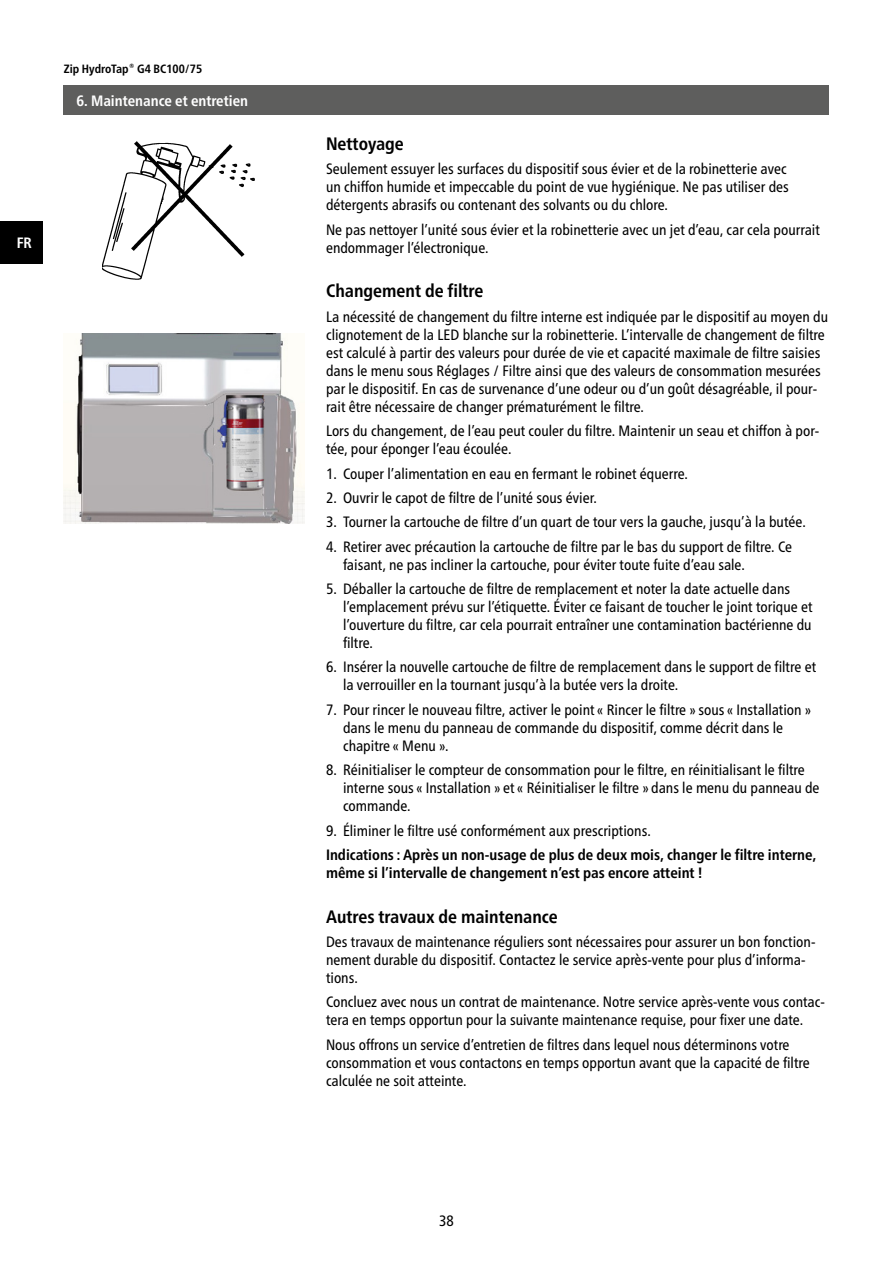
<style>
.page{position:relative;width:893px;height:1263px;background:#fff}
.page>*{position:absolute;margin:0;border:0;box-sizing:border-box;transform-origin:0 0}
.t1{font:700 condensed 18px "Frutiger Neue LTW1 G";color:#000}
.t2{font:condensed 15px/18px "Frutiger Neue LTW1 G";color:#000}
.t3{font:700 condensed 15px/18px "Frutiger Neue LTW1 G";color:#000}
.t4{font:700 condensed 15px "Frutiger Neue LTW1 G";color:#fff}
.t5{font:700 condensed 12px "Frutiger Neue LTW1 G";color:#000}
</style>
<div class="page">
<div style="left:0;top:221px;width:43px;height:43px;background:#000"></div>
<img style="left:64px;top:333px;width:241px;height:191px">
<img style="left:103px;top:141px;width:152px;height:139px">
<div style="left:64px;top:85px;width:765px;height:30px;background:#5e5e5d"></div>
<p class="t5" style="left:64px;top:62px;width:140px">Zip HydroTap® G4 BC100/75</p>
<p class="t4" style="left:77px;top:92px;width:173px">6. Maintenance et entretien</p>
<p class="t4" style="left:17px;top:234px;width:17px">FR</p>
<p class="t1" style="left:326px;top:133px;width:79px">Nettoyage</p>
<p class="t2" style="left:326px;top:160px;width:464px">Seulement essuyer les surfaces du dispositif sous évier et de la robinetterie avec un chiffon humide et impeccable du point de vue hygiénique. Ne pas utiliser des détergents abrasifs ou contenant des solvants ou du chlore.</p>
<p class="t2" style="left:326px;top:220px;width:495px">Ne pas nettoyer l’unité sous évier et la robinetterie avec un jet d’eau, car cela pourrait endommager l’électronique.</p>
<p class="t1" style="left:326px;top:280px;width:159px">Changement de filtre</p>
<p class="t2" style="left:326px;top:307px;width:504px">La nécessité de changement du filtre interne est indiquée par le dispositif au moyen du clignotement de la LED blanche sur la robinetterie. L’intervalle de changement de filtre est calculé à partir des valeurs pour durée de vie et capacité maximale de filtre saisies dans le menu sous Réglages / Filtre ainsi que des valeurs de consommation mesurées par le dispositif. En cas de survenance d’une odeur ou d’un goût désagréable, il pour&shy;rait être nécessaire de changer prématurément le filtre.</p>
<p class="t2" style="left:326px;top:422px;width:495px">Lors du changement, de l’eau peut couler du filtre. Maintenir un seau et chiffon à por&shy;tée, pour éponger l’eau écoulée.</p>
<p class="t2" style="left:326px;top:464px;width:363px">1. Couper l’alimentation en eau en fermant le robinet équerre.</p>
<p class="t2" style="left:326px;top:489px;width:272px">2. Ouvrir le capot de filtre de l’unité sous évier.</p>
<p class="t2" style="left:326px;top:513px;width:481px">3. Tourner la cartouche de filtre d’un quart de tour vers la gauche, jusqu’à la butée.</p>
<p class="t2" style="left:343px;top:537px;width:451px;text-indent:-17px">4. Retirer avec précaution la cartouche de filtre par le bas du support de filtre. Ce faisant, ne pas incliner la cartouche, pour éviter toute fuite d’eau sale.</p>
<p class="t2" style="left:343px;top:580px;width:471px;text-indent:-17px">5. Déballer la cartouche de filtre de remplacement et noter la date actuelle dans l’emplacement prévu sur l’étiquette. Éviter ce faisant de toucher le joint torique et l’ouverture du filtre, car cela pourrait entraîner une contamination bactérienne du filtre.</p>
<p class="t2" style="left:343px;top:658px;width:475px;text-indent:-17px">6. Insérer la nouvelle cartouche de filtre de remplacement dans le support de filtre et la verrouiller en la tournant jusqu’à la butée vers la droite.</p>
<p class="t2" style="left:343px;top:700px;width:470px;text-indent:-17px">7. Pour rincer le nouveau filtre, activer le point « Rincer le filtre » sous « Installation » dans le menu du panneau de commande du dispositif, comme décrit dans le chapitre « Menu ».</p>
<p class="t2" style="left:343px;top:761px;width:478px;text-indent:-17px">8. Réinitialiser le compteur de consommation pour le filtre, en réinitialisant le filtre interne sous « Installation » et « Réinitialiser le filtre » dans le menu du panneau de commande.</p>
<p class="t2" style="left:326px;top:821px;width:326px">9. Éliminer le filtre usé conformément aux prescriptions.</p>
<p class="t3" style="left:326px;top:846px;width:492px">Indications : Après un non-usage de plus de deux mois, changer le filtre interne, même si l’intervalle de changement n’est pas encore atteint !</p>
<p class="t1" style="left:326px;top:906px;width:233px">Autres travaux de maintenance</p>
<p class="t2" style="left:326px;top:933px;width:491px">Des travaux de maintenance réguliers sont nécessaires pour assurer un bon fonction&shy;nement durable du dispositif. Contactez le service après-vente pour plus d’informa&shy;tions.</p>
<p class="t2" style="left:326px;top:993px;width:500px">Concluez avec nous un contrat de maintenance. Notre service après-vente vous contac&shy;tera en temps opportun pour la suivante maintenance requise, pour fixer une date.</p>
<p class="t2" style="left:326px;top:1035px;width:485px">Nous offrons un service d’entretien de filtres dans lequel nous déterminons votre consommation et vous contactons en temps opportun avant que la capacité de filtre calculée ne soit atteinte.</p>
<p class="t2" style="left:439px;top:1212px;width:16px">38</p>
</div>
